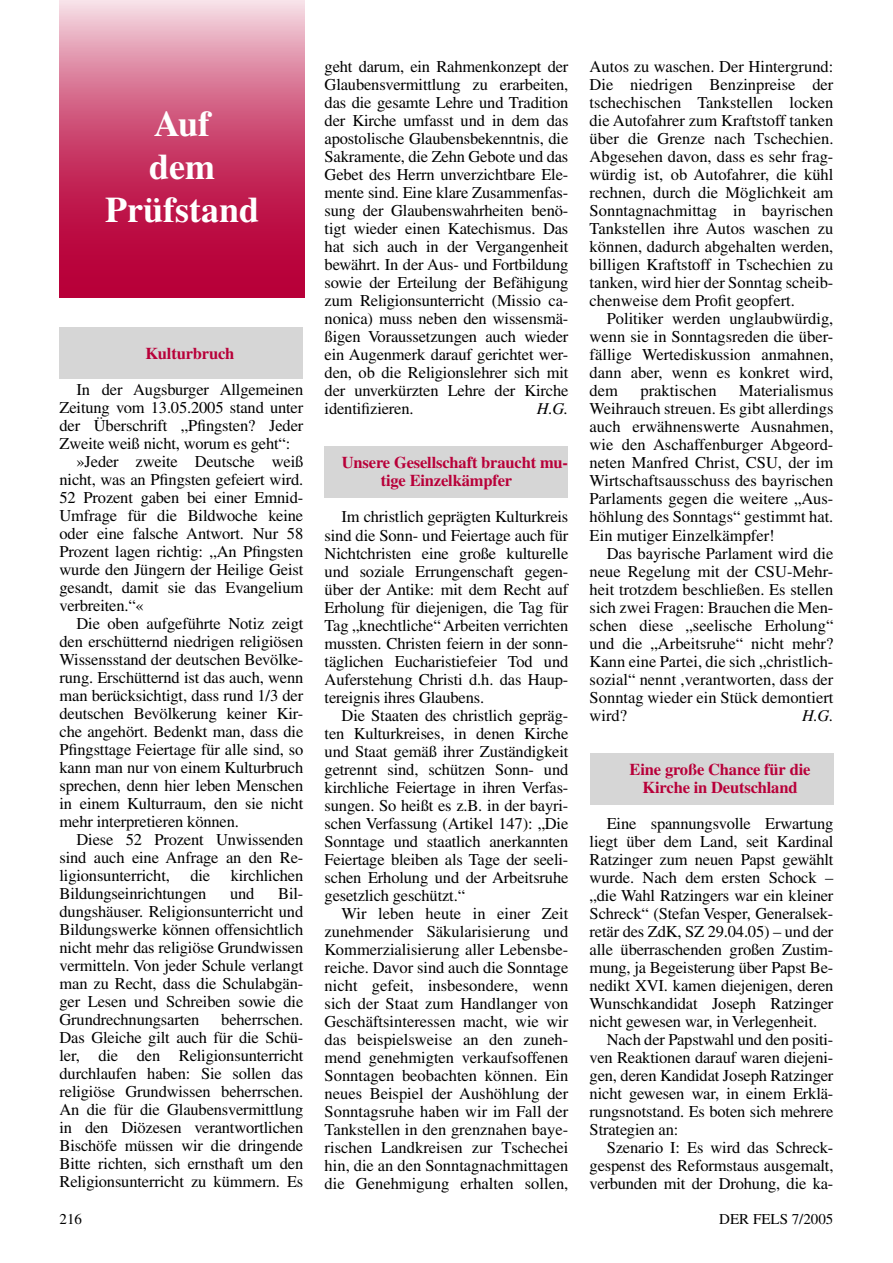
<style>
.page{position:relative;width:893px;height:1263px;background:#fff}
.page>*{position:absolute;margin:0;border:0;box-sizing:border-box;transform-origin:0 0}
.t1{font:700 36px/43.2px "Times";color:#fff;text-align:center}
.t2{font:16.5px/18px "Times";letter-spacing:-.01em;color:#000;text-align:justify}
.t3{font:700 16.5px/18px "Times";letter-spacing:-.01em;color:#b80039}
.t4{font:italic 16.5px "Times";color:#000}
.t5{font:15px "Times";color:#000}
</style>
<div class="page">
<div style="left:325px;top:446px;width:243px;height:51px;background:#d6d6d6"></div>
<div style="left:590px;top:754px;width:243px;height:51px;background:#d6d6d6"></div>
<div style="left:60px;top:327px;width:243px;height:51px;background:#d6d6d6"></div>
<svg style="left:60px;top:0;width:245px;height:298px;background:#cd4d75"></svg>
<h1 class="t1" style="left:105px;top:101px;width:156px">Auf<br>dem<br>Prüfstand</h1>
<p class="t3" style="left:145px;top:344px;width:90px">Kulturbruch</p>
<p class="t2" style="left:77px;top:380px;width:228px">In der Augsburger Allgemeinen</p>
<p class="t2" style="left:60px;top:398px;width:245px">Zeitung vom 13.05.2005 stand unter</p>
<p class="t2" style="left:60px;top:416px;width:245px">der Überschrift „Pfingsten? Jeder</p>
<p class="t2" style="left:60px;top:434px;width:232px">Zweite weiß nicht, worum es geht“:</p>
<p class="t2" style="left:77px;top:452px;width:228px">»Jeder zweite Deutsche weiß</p>
<p class="t2" style="left:60px;top:470px;width:245px">nicht, was an Pfingsten gefeiert wird.</p>
<p class="t2" style="left:60px;top:488px;width:245px">52 Prozent gaben bei einer Emnid-</p>
<p class="t2" style="left:60px;top:506px;width:245px">Umfrage für die Bildwoche keine</p>
<p class="t2" style="left:60px;top:524px;width:245px">oder eine falsche Antwort. Nur 58</p>
<p class="t2" style="left:60px;top:542px;width:245px">Prozent lagen richtig: „An Pfingsten</p>
<p class="t2" style="left:60px;top:560px;width:245px">wurde den Jüngern der Heilige Geist</p>
<p class="t2" style="left:60px;top:578px;width:245px">gesandt, damit sie das Evangelium</p>
<p class="t2" style="left:60px;top:596px;width:86px">verbreiten.“«</p>
<p class="t2" style="left:77px;top:614px;width:228px">Die oben aufgeführte Notiz zeigt</p>
<p class="t2" style="left:60px;top:632px;width:245px">den erschütternd niedrigen religiösen</p>
<p class="t2" style="left:60px;top:650px;width:245px">Wissensstand der deutschen Bevölke-</p>
<p class="t2" style="left:60px;top:668px;width:245px">rung. Erschütternd ist das auch, wenn</p>
<p class="t2" style="left:60px;top:686px;width:245px">man berücksichtigt, dass rund 1/3 der</p>
<p class="t2" style="left:60px;top:704px;width:245px">deutschen Bevölkerung keiner Kir-</p>
<p class="t2" style="left:60px;top:722px;width:245px">che angehört. Bedenkt man, dass die</p>
<p class="t2" style="left:60px;top:740px;width:245px">Pfingsttage Feiertage für alle sind, so</p>
<p class="t2" style="left:60px;top:758px;width:245px">kann man nur von einem Kulturbruch</p>
<p class="t2" style="left:60px;top:776px;width:245px">sprechen, denn hier leben Menschen</p>
<p class="t2" style="left:60px;top:794px;width:245px">in einem Kulturraum, den sie nicht</p>
<p class="t2" style="left:60px;top:812px;width:181px">mehr interpretieren können.</p>
<p class="t2" style="left:77px;top:830px;width:228px">Diese 52 Prozent Unwissenden</p>
<p class="t2" style="left:60px;top:848px;width:245px">sind auch eine Anfrage an den Re-</p>
<p class="t2" style="left:60px;top:866px;width:245px">ligionsunterricht, die kirchlichen</p>
<p class="t2" style="left:60px;top:884px;width:149px">Bildungseinrichtungen</p>
<p class="t2" style="left:230px;top:884px;width:26px">und</p>
<p class="t2" style="left:60px;top:884px;width:245px;text-indent:219px">Bil&shy;dungshäuser. Religionsunterricht und Bildungswerke können offensichtlich nicht mehr das religiöse Grundwissen vermitteln. Von jeder Schule verlangt man zu Recht, dass die Schulabgän&shy;ger Lesen und Schreiben sowie die Grundrechnungsarten</p>
<p class="t2" style="left:60px;top:1010px;width:245px;text-indent:162px">beherrschen.<br>Das Gleiche gilt auch für die Schü&shy;ler, die den Religionsunterricht durchlaufen haben: Sie sollen das religiöse Grundwissen beherrschen.<br>An die für die Glaubensvermittlung in den Diözesen verantwortlichen Bischöfe müssen wir die dringende Bitte richten, sich ernsthaft um den Religionsunterricht zu kümmern. Es</p>
<p class="t2" style="left:325px;top:58px;width:245px">geht darum, ein Rahmenkonzept der Glaubensvermittlung zu erarbeiten, das die gesamte Lehre und Tradition der Kirche umfasst und in dem das apostolische Glaubensbekenntnis, die Sakramente, die Zehn Gebote und das Gebet des Herrn unverzichtbare Ele&shy;mente sind. Eine klare Zusammenfas&shy;sung der Glaubenswahrheiten benö&shy;tigt wieder einen Katechismus. Das hat sich auch in der Vergangenheit bewährt. In der Aus- und Fortbildung sowie der Erteilung der Befähigung zum Religionsunterricht (Missio ca&shy;nonica) muss neben den wissensmä&shy;ßigen Voraussetzungen auch wieder ein Augenmerk darauf gerichtet wer&shy;den, ob die Religionslehrer sich mit der unverkürzten Lehre der Kirche identifizieren.</p>
<p class="t4" style="left:537px;top:400px;width:33px">H.G.</p>
<p class="t3" style="left:381px;top:454px;width:189px;text-indent:-39px">Unsere Gesellschaft braucht mu&shy;tige Einzelkämpfer</p>
<p class="t2" style="left:325px;top:508px;width:245px;text-indent:17px">Im christlich geprägten Kulturkreis sind die Sonn- und Feiertage auch für Nichtchristen eine große kulturelle und soziale Errungenschaft gegen&shy;über der Antike: mit dem Recht auf Erholung für diejenigen, die Tag für Tag „knechtliche“ Arbeiten verrichten mussten. Christen feiern in der sonn&shy;täglichen Eucharistiefeier Tod und Auferstehung Christi d.h. das Haup&shy;tereignis ihres Glaubens.</p>
<p class="t2" style="left:325px;top:706px;width:245px;text-indent:17px">Die Staaten des christlich gepräg&shy;ten Kulturkreises, in denen Kirche und Staat gemäß ihrer Zuständigkeit getrennt sind, schützen Sonn- und kirchliche Feiertage in ihren Verfas&shy;sungen. So heißt es z.B. in der bayri&shy;schen Verfassung (Artikel 147): „Die Sonntage und staatlich anerkannten Feiertage bleiben als Tage der seeli&shy;schen Erholung und der Arbeitsruhe gesetzlich geschützt.“</p>
<p class="t2" style="left:325px;top:904px;width:245px;text-indent:17px">Wir leben heute in einer Zeit zunehmender Säkularisierung und Kommerzialisierung aller Lebensbe&shy;reiche. Davor sind auch die Sonntage nicht gefeit, insbesondere, wenn sich der Staat zum Handlanger von Geschäftsinteressen macht, wie wir das beispielsweise an den zuneh&shy;mend genehmigten verkaufsoffenen Sonntagen beobachten können. Ein neues Beispiel der Aushöhlung der Sonntagsruhe haben wir im Fall der Tankstellen in den grenznahen baye&shy;rischen Landkreisen zur Tschechei hin, die an den Sonntagnachmittagen die Genehmigung erhalten sollen,</p>
<p class="t2" style="left:590px;top:58px;width:245px">Autos zu waschen. Der Hintergrund:<br>Die niedrigen Benzinpreise der tschechischen Tankstellen locken die Autofahrer zum Kraftstoff tanken über die Grenze nach Tschechien.<br>Abgesehen davon, dass es sehr frag&shy;würdig ist, ob Autofahrer, die kühl rechnen, durch die Möglichkeit am Sonntagnachmittag in bayrischen Tankstellen ihre Autos waschen zu können, dadurch abgehalten werden, billigen Kraftstoff in Tschechien zu tanken, wird hier der Sonntag scheib&shy;chenweise dem Profit geopfert.</p>
<p class="t2" style="left:590px;top:310px;width:245px;text-indent:17px">Politiker werden unglaubwürdig, wenn sie in Sonntagsreden die über&shy;fällige Wertediskussion anmahnen, dann aber, wenn es konkret wird, dem</p>
<p class="t2" style="left:590px;top:382px;width:245px;text-indent:149px">Materialismus Weihrauch streuen. Es gibt allerdings auch erwähnenswerte Ausnahmen, wie den Aschaffenburger Abgeord&shy;neten Manfred Christ, CSU, der im Wirtschaftsausschuss des bayrischen Parlaments gegen die weitere „Aus&shy;höhlung des Sonntags“ gestimmt hat.<br>Ein mutiger Einzelkämpfer!</p>
<p class="t2" style="left:590px;top:544px;width:245px;text-indent:17px">Das bayrische Parlament wird die neue Regelung mit der CSU-Mehr&shy;heit trotzdem beschließen. Es stellen sich zwei Fragen: Brauchen die Men&shy;schen diese „seelische Erholung“ und die „Arbeitsruhe“ nicht mehr?<br>Kann eine Partei, die sich „christlich&shy;sozial“ nennt ,verantworten, dass der Sonntag wieder ein Stück demontiert wird?</p>
<p class="t2" style="left:640px;top:382px;width:78px">praktischen</p>
<p class="t4" style="left:802px;top:706px;width:33px">H.G.</p>
<p class="t3" style="left:630px;top:760px;width:182px;text-align:center">Eine große Chance für die<br>Kirche in Deutschland</p>
<p class="t2" style="left:607px;top:814px;width:228px">Eine spannungsvolle Erwartung</p>
<p class="t2" style="left:590px;top:832px;width:245px">liegt über dem Land, seit Kardinal</p>
<p class="t2" style="left:590px;top:850px;width:245px">Ratzinger zum neuen Papst gewählt</p>
<p class="t2" style="left:590px;top:868px;width:245px">wurde. Nach dem ersten Schock –</p>
<p class="t2" style="left:590px;top:886px;width:245px">„die Wahl Ratzingers war ein kleiner</p>
<p class="t2" style="left:590px;top:904px;width:245px">Schreck“ (Stefan Vesper, Generalsek-</p>
<p class="t2" style="left:590px;top:922px;width:245px">retär des ZdK, SZ 29.04.05) – und der</p>
<p class="t2" style="left:590px;top:940px;width:245px">alle überraschenden großen Zustim-</p>
<p class="t2" style="left:590px;top:958px;width:245px">mung, ja Begeisterung über Papst Be-</p>
<p class="t2" style="left:590px;top:976px;width:245px">nedikt XVI. kamen diejenigen, deren</p>
<p class="t2" style="left:590px;top:994px;width:245px">Wunschkandidat Joseph Ratzinger</p>
<p class="t2" style="left:590px;top:1012px;width:229px">nicht gewesen war, in Verlegenheit.</p>
<p class="t2" style="left:607px;top:1030px;width:228px">Nach der Papstwahl und den positi-</p>
<p class="t2" style="left:590px;top:1048px;width:245px">ven Reaktionen darauf waren diejeni-</p>
<p class="t2" style="left:590px;top:1066px;width:245px">gen, deren Kandidat Joseph Ratzinger</p>
<p class="t2" style="left:590px;top:1084px;width:245px">nicht gewesen war, in einem Erklä-</p>
<p class="t2" style="left:590px;top:1102px;width:245px">rungsnotstand. Es boten sich mehrere</p>
<p class="t2" style="left:590px;top:1120px;width:90px">Strategien an:</p>
<p class="t2" style="left:607px;top:1138px;width:228px">Szenario I: Es wird das Schreck-</p>
<p class="t2" style="left:590px;top:1156px;width:245px">gespenst des Reformstaus ausgemalt,</p>
<p class="t2" style="left:590px;top:1174px;width:245px">verbunden mit der Drohung, die ka-</p>
<p class="t5" style="left:60px;top:1210px;width:24px">216</p>
<p class="t5" style="left:719px;top:1210px;width:116px">DER FELS 7/2005</p>
</div>
